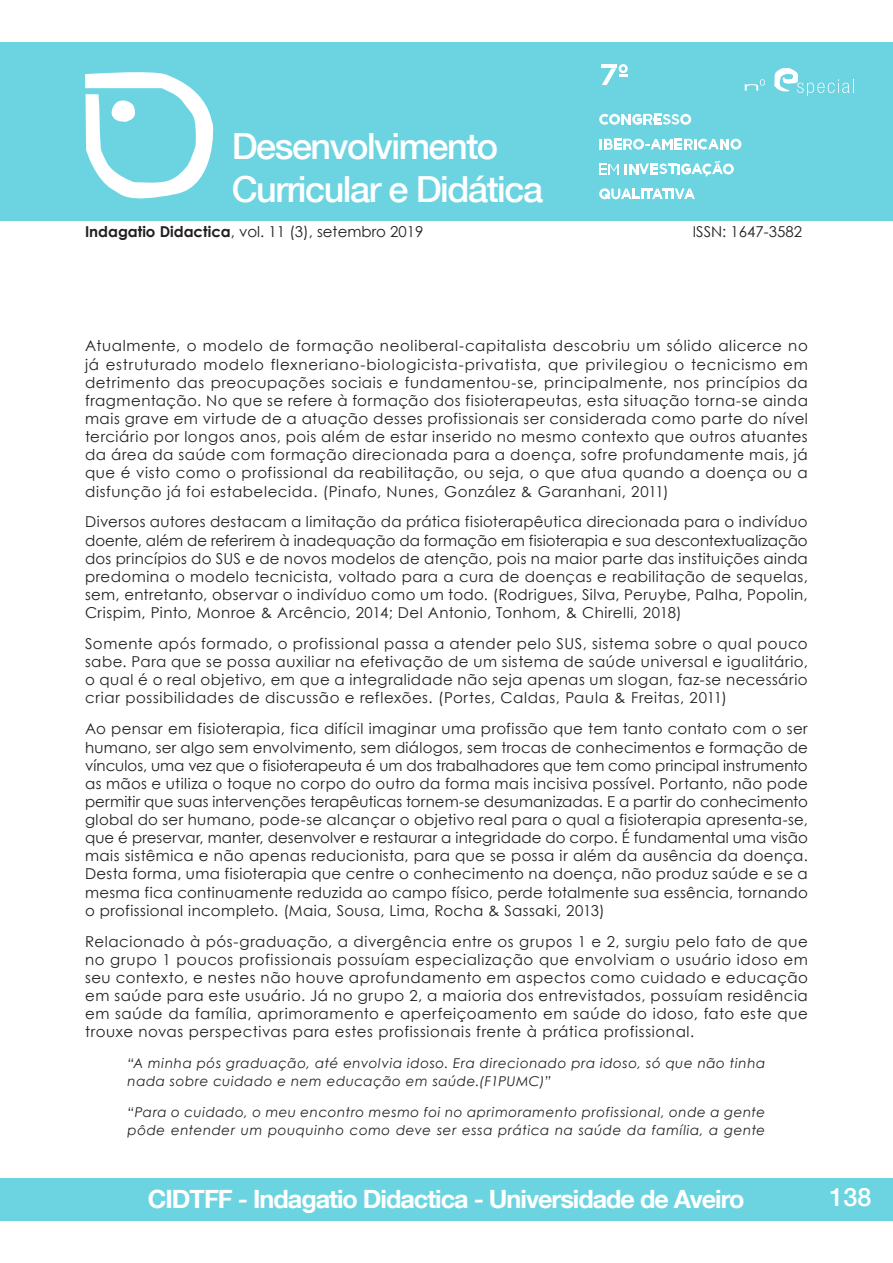
<style>
.page{position:relative;width:893px;height:1263px;background:#fff}
.page>*{position:absolute;margin:0;border:0;box-sizing:border-box;transform-origin:0 0}
.t1{font:500 36px/43.2px "Helvetica Neue LT Com";letter-spacing:-.04em;color:#fff}
.t2{font:700 25.2px "Helvetica Neue LT Com";letter-spacing:-.04em;color:#fff}
.t3{font:500 25.2px "Helvetica Neue LT Com";color:#fff}
.paragrafos{font:15px/18.1px "Century Gothic";letter-spacing:.03em;color:#231f20;text-align:justify}
.paragrafos-2{font:15px "Century Gothic";color:#231f20}
.destaque{font:italic 13.5px/18.1px "Century Gothic";letter-spacing:.04em;color:#231f20}
.s1{font-weight:700}
</style>
<div class="page">
<div style="left:0;top:1178px;width:893px;height:42px;background:#6cd4e1"></div>
<div style="left:0;top:43px;width:893px;height:178px;background:#6cd4e1"></div>
<svg style="left:85px;top:72px;width:129px;height:127px"></svg>
<svg style="left:774px;top:68px;width:80px;height:28px"></svg>
<svg style="left:745px;top:79px;width:20px;height:12px"></svg>
<svg style="left:619px;top:64px;width:9px;height:9px"></svg>
<hr style="left:601px;top:64px;width:15px;height:4px;background:#fff">
<svg style="left:602px;top:66px;width:25px;height:19px"></svg>
<div style="left:680px;top:114px;width:11px;height:11px;background:#fff;border-radius:50%"></div>
<svg style="left:599px;top:188px;width:11px;height:11px"></svg>
<div style="left:730px;top:139px;width:11px;height:11px;background:#fff;border-radius:50%"></div>
<div style="left:723px;top:164px;width:11px;height:10px;background:#fff;border-radius:50%"></div>
<svg style="left:602px;top:188px;width:93px;height:11px"></svg>
<svg style="left:599px;top:114px;width:90px;height:11px"></svg>
<svg style="left:599px;top:139px;width:140px;height:11px"></svg>
<svg style="left:600px;top:163px;width:19px;height:12px"></svg>
<svg style="left:625px;top:161px;width:106px;height:16px"></svg>
<h1 class="t1" style="left:232px;top:124px;width:313px">Desenvolvimento<br>Curricular e Didática</h1>
<p class="paragrafos-2" style="left:85px;top:221px;width:340px"><span class="s1">Indagatio Didactica</span>, vol. 11 (3), setembro 2019</p>
<p class="paragrafos-2" style="left:693px;top:221px;width:111px">ISSN: 1647-3582</p>
<p class="paragrafos" style="left:85px;top:337px;width:724px">Atualmente, o modelo de formação neoliberal-capitalista descobriu um sólido alicerce no já estruturado modelo flexneriano-biologicista-privatista, que privilegiou o tecnicismo em detrimento das preocupações sociais e fundamentou-se, principalmente, nos princípios da fragmentação. No que se refere à formação dos fisioterapeutas, esta situação torna-se ainda mais grave em virtude de a atuação desses profissionais ser considerada como parte do nível terciário por longos anos, pois além de estar inserido no mesmo contexto que outros atuantes da área da saúde com formação direcionada para a doença, sofre profundamente mais, já que é visto como o profissional da reabilitação, ou seja, o que atua quando a doença ou a disfunção já foi estabelecida. (Pinafo, Nunes, González &amp; Garanhani, 2011)</p>
<p class="paragrafos" style="left:85px;top:513px;width:724px">Diversos autores destacam a limitação da prática fisioterapêutica direcionada para o indivíduo doente, além de referirem à inadequação da formação em fisioterapia e sua descontextualização dos princípios do SUS e de novos modelos de atenção, pois na maior parte das instituições ainda predomina o modelo tecnicista, voltado para a cura de doenças e reabilitação de sequelas, sem, entretanto, observar o indivíduo como um todo. (Rodrigues, Silva, Peruybe, Palha, Popolin, Crispim, Pinto, Monroe &amp; Arcêncio, 2014; Del Antonio, Tonhom, &amp; Chirelli, 2018)</p>
<p class="paragrafos" style="left:85px;top:634px;width:724px">Somente após formado, o profissional passa a atender pelo SUS, sistema sobre o qual pouco sabe. Para que se possa auxiliar na efetivação de um sistema de saúde universal e igualitário, o qual é o real objetivo, em que a integralidade não seja apenas um slogan, faz-se necessário criar possibilidades de discussão e reflexões. (Portes, Caldas, Paula &amp; Freitas, 2011)</p>
<p class="paragrafos" style="left:85px;top:720px;width:724px">Ao pensar em fisioterapia, fica difícil imaginar uma profissão que tem tanto contato com o ser humano, ser algo sem envolvimento, sem diálogos, sem trocas de conhecimentos e formação de vínculos, uma vez que o fisioterapeuta é um dos trabalhadores que tem como principal instrumento as mãos e utiliza o toque no corpo do outro da forma mais incisiva possível. Portanto, não pode permitir que suas intervenções terapêuticas tornem-se desumanizadas. E a partir do conhecimento global do ser humano, pode-se alcançar o objetivo real para o qual a fisioterapia apresenta-se, que é preservar, manter, desenvolver e restaurar a integridade do corpo. É fundamental uma visão mais sistêmica e não apenas reducionista, para que se possa ir além da ausência da doença.<br>Desta forma, uma fisioterapia que centre o conhecimento na doença, não produz saúde e se a mesma fica continuamente reduzida ao campo físico, perde totalmente sua essência, tornando o profissional incompleto. (Maia, Sousa, Lima, Rocha &amp; Sassaki, 2013)</p>
<p class="paragrafos" style="left:85px;top:932px;width:724px">Relacionado à pós-graduação, a divergência entre os grupos 1 e 2, surgiu pelo fato de que no grupo 1 poucos profissionais possuíam especialização que envolviam o usuário idoso em seu contexto, e nestes não houve aprofundamento em aspectos como cuidado e educação em saúde para este usuário. Já no grupo 2, a maioria dos entrevistados, possuíam residência em saúde da família, aprimoramento e aperfeiçoamento em saúde do idoso, fato este que trouxe novas perspectivas para estes profissionais frente à prática profissional.</p>
<p class="destaque" style="left:128px;top:1054px;width:639px">“A minha pós graduação, até envolvia idoso. Era direcionado pra idoso, só que não tinha nada sobre cuidado e nem educação em saúde.(F1PUMC)”</p>
<p class="destaque" style="left:128px;top:1103px;width:639px">“Para o cuidado, o meu encontro mesmo foi no aprimoramento profissional, onde a gente pôde entender um pouquinho como deve ser essa prática na saúde da família, a gente</p>
<h2 class="t2" style="left:148px;top:1183px;width:598px">CIDTFF - Indagatio Didactica - Universidade de Aveiro</h2>
<h2 class="t3" style="left:829px;top:1181px;width:44px">138</h2>
</div>
